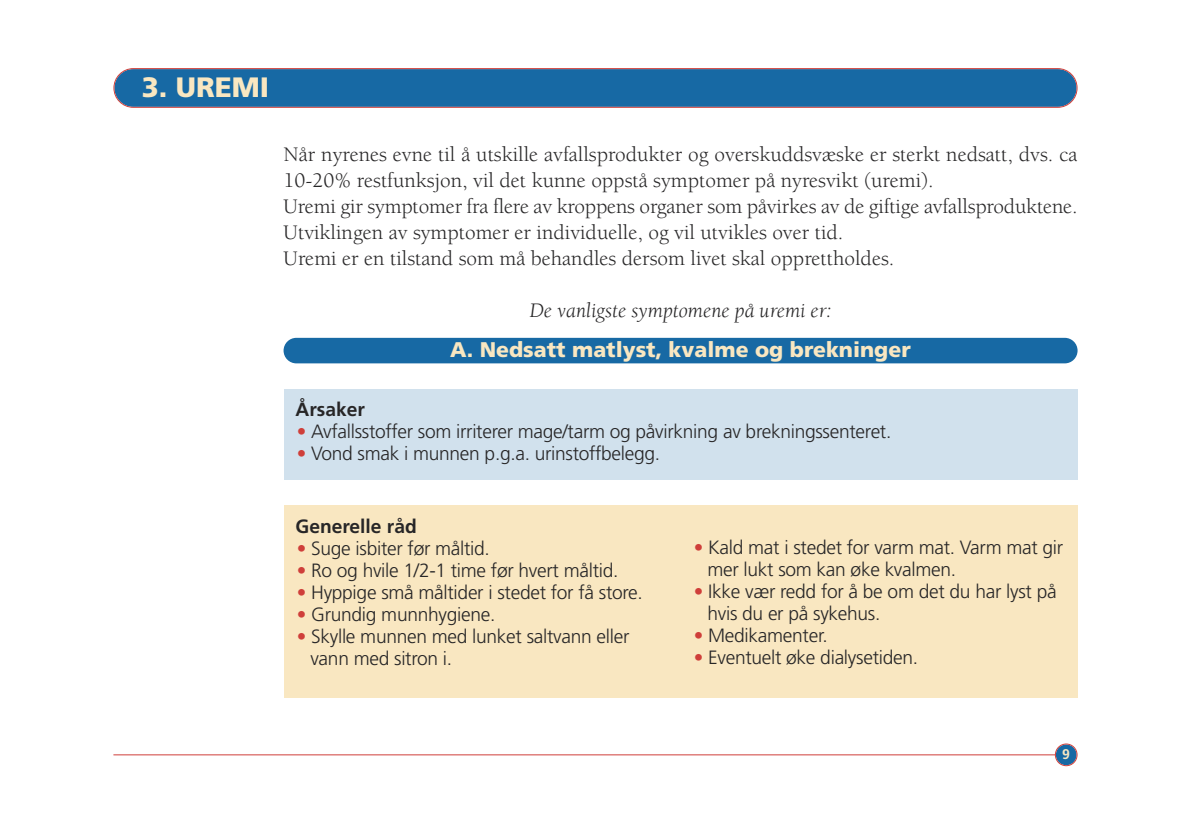
<style>
.page{position:relative;width:1191px;height:840px;background:#fff}
.page>*{position:absolute;margin:0;border:0;box-sizing:border-box;transform-origin:0 0}
.t1{font:900 28px "Frutiger";color:#f9e7c1}
.t2{font:21.2px/26px "Berkeley";color:#272627}
.t3{font:900 21.2px "Frutiger";color:#f9e7c1}
.t4{font:italic 21.2px "Berkeley";color:#272627}
.t5{font:300 19.2px/22px "Frutiger";letter-spacing:-.015em;color:#272627}
.t6{font:700 19.2px "Frutiger";color:#272627}
.t7{font:700 14px "Frutiger";color:#f9e7c1}
.s1{color:#cf3f3a}
</style>
<div class="page">
<hr style="left:113px;top:754px;width:944px;height:1px;background:#cf3f3a">
<div style="left:114px;top:69px;width:962px;height:38px;background:#1769a4;border-radius:19px"></div>
<div style="left:113px;top:68px;width:964px;height:40px;border:2px solid #cf3f3a;border-radius:20px"></div>
<div style="left:1055px;top:744px;width:21px;height:20px;background:#1769a4;border-radius:50%"></div>
<div style="left:1054px;top:743px;width:23px;height:22px;border:2px solid #cf3f3a;border-radius:50%"></div>
<div style="left:283px;top:388px;width:794px;height:91px;background:#d1e1ed"></div>
<div style="left:283px;top:505px;width:794px;height:192px;background:#f9e7c1"></div>
<div style="left:283px;top:337px;width:794px;height:26px;background:#1769a4;border-radius:13px"></div>
<h1 class="t1" style="left:142px;top:76px;width:129px">3. UREMI</h1>
<p class="t2" style="left:283px;top:143px;width:795px">Når nyrenes evne til å utskille avfallsprodukter og overskuddsvæske er sterkt nedsatt, dvs. ca 10-20% restfunksjon, vil det kunne oppstå symptomer på nyresvikt (uremi).<br>Uremi gir symptomer fra flere av kroppens organer som påvirkes av de giftige avfallsproduktene.<br>Utviklingen av symptomer er individuelle, og vil utvikles over tid.<br>Uremi er en tilstand som må behandles dersom livet skal opprettholdes.</p>
<p class="t4" style="left:529px;top:302px;width:304px">De vanligste symptomene på uremi er:</p>
<p class="t3" style="left:450px;top:340px;width:462px">A. Nedsatt matlyst, kvalme og brekninger</p>
<p class="t6" style="left:295px;top:401px;width:71px">Årsaker</p>
<p class="t5" style="left:297px;top:421px;width:596px"><span class="s1">•</span> Avfallsstoffer som irriterer mage/tarm og påvirkning av brekningssenteret.</p>
<p class="t5" style="left:297px;top:443px;width:365px"><span class="s1">•</span> Vond smak i munnen p.g.a. urinstoffbelegg.</p>
<p class="t6" style="left:295px;top:518px;width:123px">Generelle råd</p>
<p class="t5" style="left:297px;top:538px;width:195px"><span class="s1">•</span> Suge isbiter før måltid.</p>
<p class="t5" style="left:297px;top:560px;width:323px"><span class="s1">•</span> Ro og hvile 1/2-1 time før hvert måltid.</p>
<p class="t5" style="left:297px;top:582px;width:347px"><span class="s1">•</span> Hyppige små måltider i stedet for få store.</p>
<p class="t5" style="left:297px;top:604px;width:200px"><span class="s1">•</span> Grundig munnhygiene.</p>
<p class="t5" style="left:310px;top:626px;width:321px;text-indent:-14px"><span class="s1">•</span> Skylle munnen med lunket saltvann eller vann med sitron i.</p>
<p class="t5" style="left:707px;top:537px;width:357px;text-indent:-14px"><span class="s1">•</span> Kald mat i stedet for varm mat. Varm mat gir mer lukt som kan øke kvalmen.</p>
<p class="t5" style="left:707px;top:581px;width:351px;text-indent:-14px"><span class="s1">•</span> Ikke vær redd for å be om det du har lyst på hvis du er på sykehus.</p>
<p class="t5" style="left:694px;top:625px;width:135px"><span class="s1">•</span> Medikamenter.</p>
<p class="t5" style="left:694px;top:647px;width:226px"><span class="s1">•</span> Eventuelt øke dialysetiden.</p>
<p class="t7" style="left:1062px;top:748px;width:9px">9</p>
</div>
